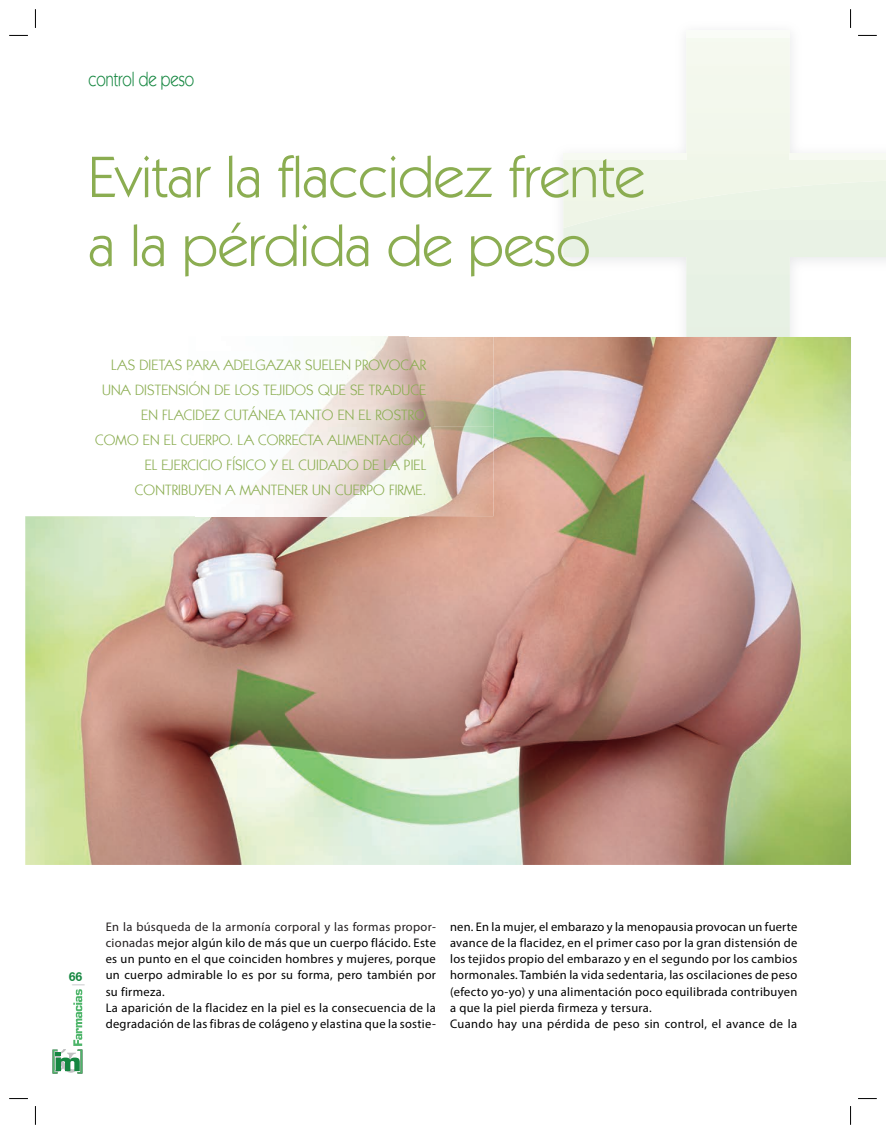
<style>
.page{position:relative;width:886px;height:1134px;background:#fff}
.page>*{position:absolute;margin:0;border:0;box-sizing:border-box;transform-origin:0 0}
.t1{font:58.75px/68.8px "Kabel IT Cby BT";color:#8bad51}
.t2{font:20px "Kabel IT Cby BT";color:#168741;scale:.8 1}
.t3{font:15px/25px "Kabel IT Cby BT";letter-spacing:.01em;color:#8bad51;text-align:right}
.t4{font:12.5px/16.2px "Myriad Pro";letter-spacing:.025em;color:#000}
.t5{font:600 12.5px "Franklin Gothic IT Cby BT";color:#168741;scale:.9 1}
.t6{font:12.5px "Franklin Gothic IT Cby BT";color:#c1c2c3}
.s1{color:#231f20}
</style>
<div class="page">
<svg style="left:53px;top:989px;width:29px;height:84px"></svg>
<svg style="left:563px;top:228px;width:323px;height:109px"></svg>
<img style="left:25px;top:337px;width:826px;height:528px">
<img style="left:409px;top:337px;width:85px;height:179px">
<img style="left:196px;top:337px;width:213px;height:15px">
<img style="left:25px;top:337px;width:171px;height:45px">
<img style="left:25px;top:382px;width:63px;height:89px">
<img style="left:196px;top:503px;width:213px;height:13px">
<img style="left:25px;top:471px;width:171px;height:45px">
<img style="left:88px;top:352px;width:345px;height:151px">
<svg style="left:9px;top:35px;width:19px;height:1px"></svg>
<svg style="left:858px;top:35px;width:19px;height:1px"></svg>
<svg style="left:9px;top:1098px;width:19px;height:1px"></svg>
<svg style="left:858px;top:1098px;width:19px;height:1px"></svg>
<svg style="left:35px;top:9px;width:1px;height:19px"></svg>
<svg style="left:35px;top:1106px;width:1px;height:19px"></svg>
<svg style="left:850px;top:9px;width:1px;height:19px"></svg>
<svg style="left:850px;top:1106px;width:1px;height:19px"></svg>
<h2 class="t2" style="left:89px;top:67px;width:134px">control de peso</h2>
<h1 class="t1" style="left:89px;top:141px;width:558px">Evitar la flaccidez frente a la pérdida de peso</h1>
<p class="t3" style="left:95px;top:352px;width:332px">LAS DIETAS PARA ADELGAZAR SUELEN PROVOCAR UNA DISTENSIÓN DE LOS TEJIDOS QUE SE TRADUCE EN FLACIDEZ CUTÁNEA TANTO EN EL ROSTRO COMO EN EL CUERPO. LA CORRECTA ALIMENTACIÓN, EL EJERCICIO FÍSICO Y EL CUIDADO DE LA PIEL CONTRIBUYEN A MANTENER UN CUERPO FIRME.</p>
<p class="t5" style="left:69px;top:969px;width:16px">66</p>
<p class="t6" style="left:70px;top:987px;width:8px;rotate:-90deg">|</p>
<p class="t4" style="left:106px;top:918px;width:332px"><span class="s1">En la búsqueda de la armonía corporal y las formas propor&shy;cionadas</span> mejor algún kilo de más que un cuerpo flácido. Este es un punto en el que coinciden hombres y mujeres, porque un cuerpo admirable lo es por su forma, pero también por su firmeza.<br>La aparición de la flacidez en la piel es la consecuencia de la degradación de las fibras de colágeno y elastina que la sostie-</p>
<p class="t4" style="left:450px;top:918px;width:349px">nen. En la mujer, el embarazo y la menopausia provocan un fuerte avance de la flacidez, en el primer caso por la gran distensión de los tejidos propio del embarazo y en el segundo por los cambios hormonales. También la vida sedentaria, las oscilaciones de peso (efecto yo-yo) y una alimentación poco equilibrada contribuyen a que la piel pierda firmeza y tersura.<br>Cuando hay una pérdida de peso sin control, el avance de la</p>
</div>
